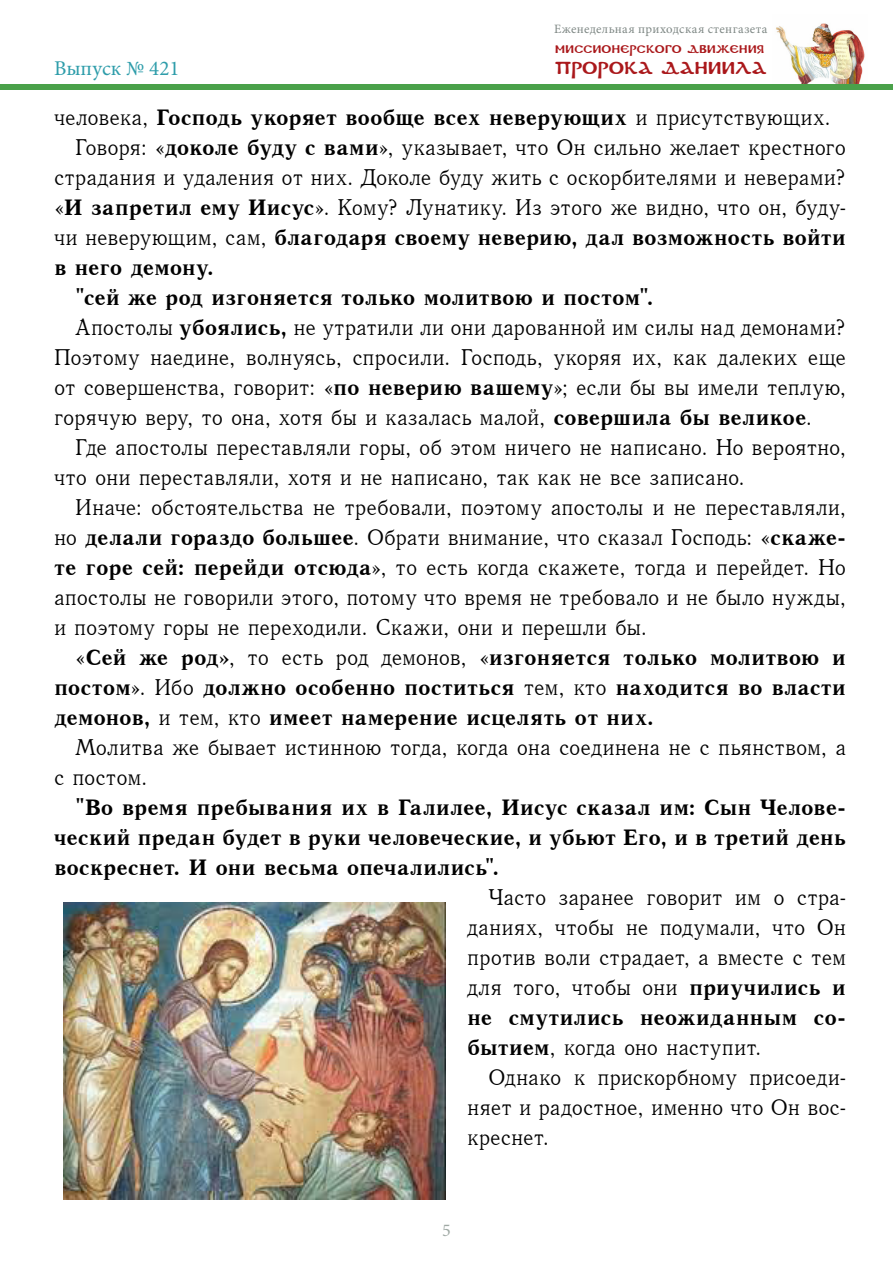
<style>
.page{position:relative;width:893px;height:1263px;background:#fff}
.page>*{position:absolute;margin:0;border:0;box-sizing:border-box;transform-origin:0 0}
._2__Основной_текст{font:22.5px/30px "Quant Antiqua C";color:#000;text-align:justify}
._2__Основной_текст-2{font:22.5px/30px "Quant Antiqua C Bold";letter-spacing:-.01em;color:#000;text-align:justify}
.t1{font:21px "Minion Pro";color:#2e9daa}
.t2{font:18px "Minion Pro";color:#9fa9a4}
.t3{font:17.1px "DS Coptic";letter-spacing:.01em;color:#aa181b}
.t4{font:12.75px "Minion Pro";letter-spacing:.03em;color:#7f8885}
.t5{font:10.95px "DS Coptic";letter-spacing:.025em;color:#aa181b}
.s1{font-family:"Quant Antiqua C"}
.s2{font-family:"Quant Antiqua C Bold"}
</style>
<div class="page">
<img style="left:776px;top:23px;width:89px;height:61px">
<div style="left:0;top:84px;width:893px;height:5px;background:#4aa14a"></div>
<img style="left:63px;top:902px;width:383px;height:297px">
<p class="t1" style="left:54px;top:54px;width:127px">Выпуск № 421</p>
<p class="t4" style="left:554px;top:21px;width:215px">Еженедельная приходская стенгазета</p>
<p class="t5" style="left:555px;top:42px;width:210px">Миссионерского движения</p>
<p class="t3" style="left:555px;top:57px;width:213px">ПРОРОКА ДАНИИЛА</p>
<p class="_2__Основной_текст-2" style="left:54px;top:102px;width:778px"><span class="s1">человека,</span> Господь укоряет вообще всех неверующих <span class="s1">и присутствующих.</span></p>
<p class="_2__Основной_текст" style="left:54px;top:132px;width:794px;text-indent:21px">Говоря: «<span class="s2">доколе буду с вами</span>», указывает, что Он сильно желает крестного страдания и удаления от них. Доколе буду жить с оскорбителями и неверами? «<span class="s2">И запретил ему Иисус</span>». Кому? Лунатику. Из этого же видно, что он, буду&shy;чи неверующим, сам, <span class="s2">благодаря своему неверию, дал возможность войти в него демону.</span></p>
<p class="_2__Основной_текст-2" style="left:75px;top:282px;width:580px">"сей же род изгоняется только молитвою и постом".</p>
<p class="_2__Основной_текст" style="left:54px;top:312px;width:794px;text-indent:21px">Апостолы <span class="s2">убоялись,</span> не утратили ли они дарованной им силы над демонами?<br>Поэтому наедине, волнуясь, спросили. Господь, укоряя их, как далеких еще от совершенства, говорит: «<span class="s2">по неверию вашему</span>»; если бы вы имели теплую, горячую веру, то она, хотя бы и казалась малой, <span class="s2">совершила бы великое</span>.</p>
<p class="_2__Основной_текст" style="left:54px;top:432px;width:794px;text-indent:21px">Где апостолы переставляли горы, об этом ничего не написано. Но вероятно, что они переставляли, хотя и не написано, так как не все записано.</p>
<p class="_2__Основной_текст" style="left:54px;top:492px;width:794px;text-indent:21px">Иначе: обстоятельства не требовали, поэтому апостолы и не переставляли, но <span class="s2">делали гораздо большее</span>. Обрати внимание, что сказал Господь: «<span class="s2">скаже&shy;те горе сей: перейди отсюда</span>», то есть когда скажете, тогда и перейдет. Но апостолы не говорили этого, потому что время не требовало и не было нужды, и поэтому горы не переходили. Скажи, они и перешли бы.</p>
<p class="_2__Основной_текст-2" style="left:54px;top:642px;width:794px;text-indent:21px"><span class="s1">«</span>Сей же род»<span class="s1">, то есть род демонов, «</span>изгоняется только молитвою и постом<span class="s1">». Ибо</span> должно особенно поститься <span class="s1">тем, кто</span> находится во власти демонов, <span class="s1">и тем, кто</span> имеет намерение исцелять от них.</p>
<p class="_2__Основной_текст" style="left:54px;top:732px;width:794px;text-indent:21px">Молитва же бывает истинною тогда, когда она соединена не с пьянством, а с постом.</p>
<p class="_2__Основной_текст-2" style="left:54px;top:792px;width:794px;text-indent:21px">"Во время пребывания их в Галилее, Иисус сказал им: Сын Челове&shy;ческий предан будет в руки человеческие, и убьют Его, и в третий день воскреснет. И они весьма опечалились".</p>
<p class="_2__Основной_текст" style="left:467px;top:882px;width:381px;text-indent:21px">Часто заранее говорит им о стра&shy;даниях, чтобы не подумали, что Он против воли страдает, а вместе с тем для того, чтобы они <span class="s2">приучились и не смутились неожиданным со&shy;бытием</span>, когда оно наступит.</p>
<p class="_2__Основной_текст" style="left:467px;top:1062px;width:381px;text-indent:21px">Однако к прискорбному присоеди&shy;няет и радостное, именно что Он вос&shy;креснет.</p>
<p class="t2" style="left:442px;top:1218px;width:10px">5</p>
</div>
